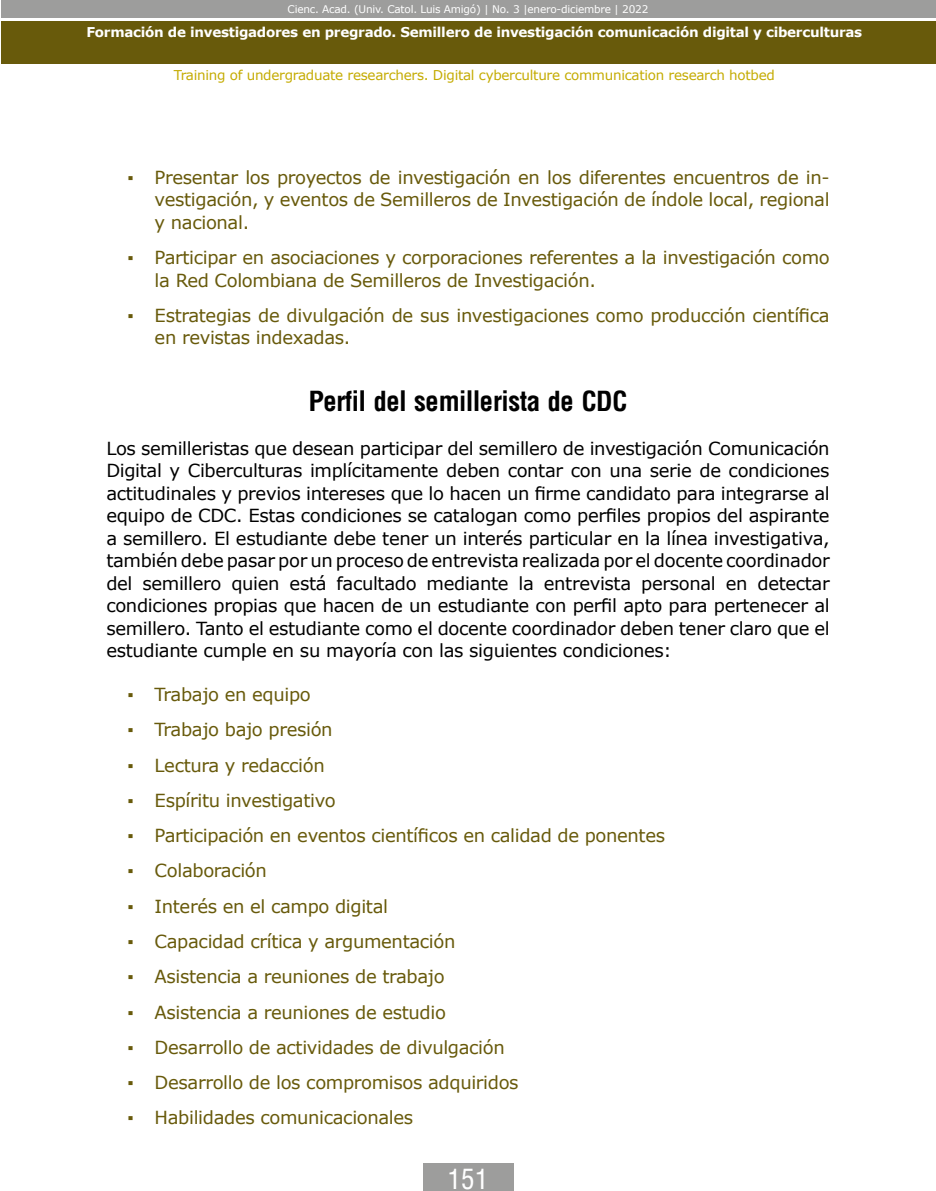
<style>
.page{position:relative;width:936px;height:1191px;background:#fff}
.page>*{position:absolute;margin:0;border:0;box-sizing:border-box;transform-origin:0 0}
.t1{font:700 condensed 27px "Arena";letter-spacing:-.02em;color:#000}
.t2{font:27px "Arena Condensed";color:#fff}
.t3{font:18px/22.5px "Verdana";letter-spacing:-.02em;color:#685a0b}
.t4{font:18px/22.5px "Verdana";letter-spacing:-.02em;color:#000;text-align:justify}
.t5{font:700 13.5px "Verdana";letter-spacing:-.02em;color:#fff}
.t6{font:13.5px "Verdana";letter-spacing:-.02em;color:#c4ab00}
.t7{font:10.5px "Verdana";letter-spacing:-.02em;color:#fff}
</style>
<div class="page">
<div style="left:1px;top:21px;width:934px;height:43px;background:#685a0b"></div>
<div style="left:1px;top:0;width:934px;height:18px;background:#9d9d9c"></div>
<div style="left:423px;top:1163px;width:90px;height:28px;background:#9d9d9c"></div>
<p class="t7" style="left:287px;top:2px;width:362px">Cienc. Acad. (Univ. Catol. Luis Amigó) | No. 3 |enero-diciembre | 2022</p>
<p class="t5" style="left:86px;top:22px;width:777px">Formación de investigadores en pregrado. Semillero de investigación comunicación digital y ciberculturas</p>
<p class="t6" style="left:174px;top:65px;width:602px">Training of undergraduate researchers. Digital cyberculture communication research hotbed</p>
<p class="t3" style="left:155px;top:166px;width:676px;text-align:justify;text-indent:-27px">▪ Presentar los proyectos de investigación en los diferentes encuentros de in&shy;vestigación, y eventos de Semilleros de Investigación de índole local, regional y nacional.</p>
<p class="t3" style="left:155px;top:246px;width:676px;text-indent:-27px">▪ Participar en asociaciones y corporaciones referentes a la investigación como la Red Colombiana de Semilleros de Investigación.</p>
<p class="t3" style="left:155px;top:304px;width:676px;text-indent:-27px">▪ Estrategias de divulgación de sus investigaciones como producción científica en revistas indexadas.</p>
<h1 class="t1" style="left:309px;top:384px;width:320px">Perfil del semillerista de CDC</h1>
<p class="t4" style="left:106px;top:437px;width:725px">Los semilleristas que desean participar del semillero de investigación Comunicación Digital y Ciberculturas implícitamente deben contar con una serie de condiciones actitudinales y previos intereses que lo hacen un firme candidato para integrarse al equipo de CDC. Estas condiciones se catalogan como perfiles propios del aspirante a semillero. El estudiante debe tener un interés particular en la línea investigativa, también debe pasar por un proceso de entrevista realizada por el docente coordinador del semillero quien está facultado mediante la entrevista personal en detectar condiciones propias que hacen de un estudiante con perfil apto para pertenecer al semillero. Tanto el estudiante como el docente coordinador deben tener claro que el estudiante cumple en su mayoría con las siguientes condiciones:</p>
<p class="t3" style="left:128px;top:683px;width:185px">▪ Trabajo en equipo</p>
<p class="t3" style="left:128px;top:718px;width:206px">▪ Trabajo bajo presión</p>
<p class="t3" style="left:128px;top:753px;width:199px">▪ Lectura y redacción</p>
<p class="t3" style="left:128px;top:789px;width:210px">▪ Espíritu investigativo</p>
<p class="t3" style="left:128px;top:824px;width:539px">▪ Participación en eventos científicos en calidad de ponentes</p>
<p class="t3" style="left:128px;top:859px;width:141px">▪ Colaboración</p>
<p class="t3" style="left:128px;top:894px;width:262px">▪ Interés en el campo digital</p>
<p class="t3" style="left:128px;top:930px;width:329px">▪ Capacidad crítica y argumentación</p>
<p class="t3" style="left:128px;top:965px;width:318px">▪ Asistencia a reuniones de trabajo</p>
<p class="t3" style="left:128px;top:1000px;width:320px">▪ Asistencia a reuniones de estudio</p>
<p class="t3" style="left:128px;top:1035px;width:378px">▪ Desarrollo de actividades de divulgación</p>
<p class="t3" style="left:128px;top:1071px;width:392px">▪ Desarrollo de los compromisos adquiridos</p>
<p class="t3" style="left:128px;top:1106px;width:287px">▪ Habilidades comunicacionales</p>
<h1 class="t2" style="left:447px;top:1163px;width:42px">151</h1>
</div>
